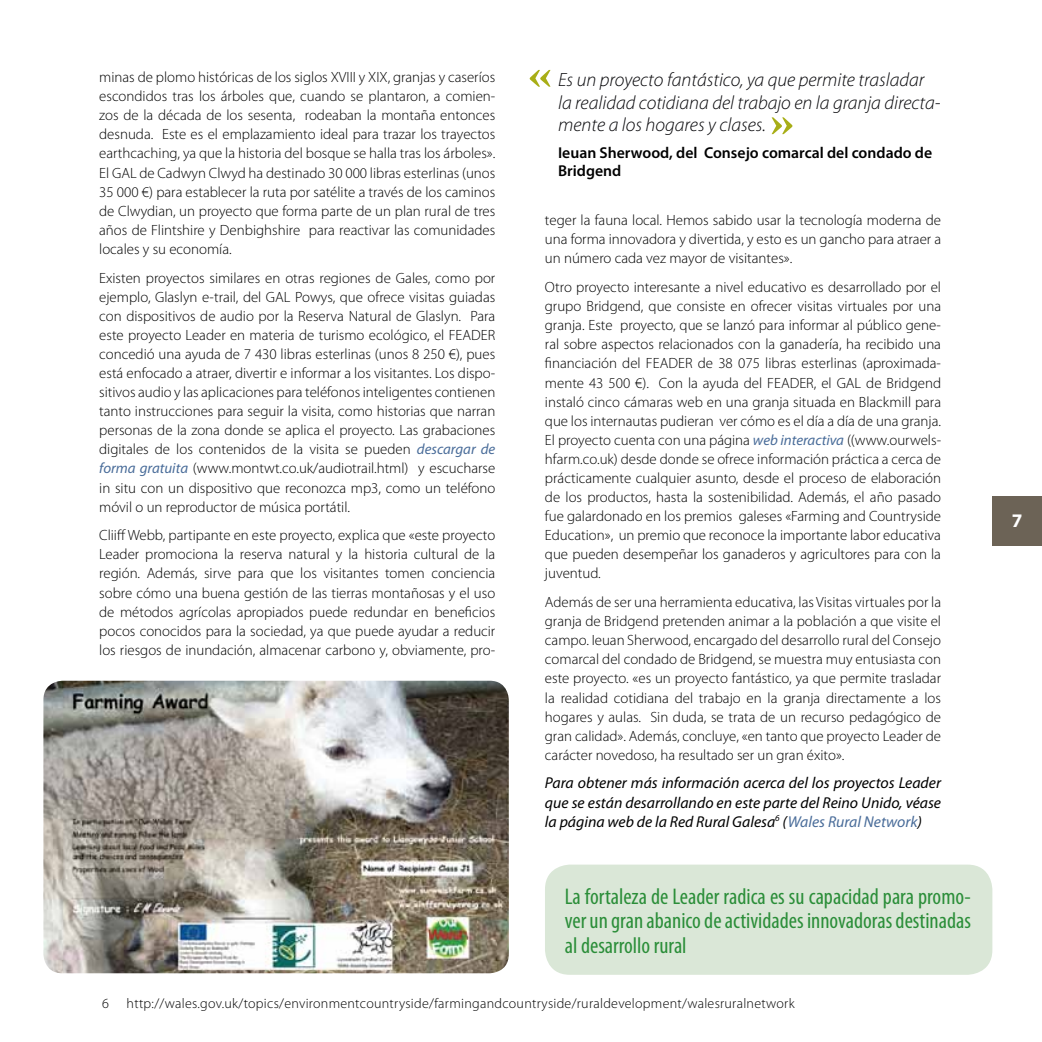
<style>
.page{position:relative;width:1042px;height:1042px;background:#fff}
.page>*{position:absolute;margin:0;border:0;box-sizing:border-box;transform-origin:0 0}
.t1{font:700 52.5px "Nimbus Rom DGR";color:#a8ae17}
.t2{font:condensed 22.75px/24.5px "Myriad Pro";color:#2b8e39;text-align:justify}
.t3{font:italic 300 19.25px/22.8px "Myriad Pro";color:#060609}
.t4{font:700 19.25px "Myriad Pro";color:#fff}
.t5{font:italic 15.75px/19.1px "Myriad Pro";color:#000;text-align:justify}
.t6{font:600 15.75px/17.5px "Myriad Pro";color:#000}
.t7{font:300 14.88px/19.1px "Myriad Pro";color:#000;text-align:justify}
.t8{font:300 14px "Myriad Pro";letter-spacing:.02em;color:#000}
.s1{font-weight:400;font-style:italic;color:#496c99}
.s2{color:#496c99}
</style>
<div class="page">
<div style="left:545px;top:864px;width:447px;height:111px;background:#dae7d7;border-radius:25px"></div>
<img style="left:43px;top:681px;width:466px;height:292px">
<div style="left:992px;top:496px;width:50px;height:50px;background:#6c6356"></div>
<p class="t7" style="left:99px;top:68px;width:398px">minas de plomo históricas de los siglos XVIII y XIX, granjas y caseríos escondidos tras los árboles que, cuando se plantaron, a comien&shy;zos de la década de los sesenta, rodeaban la montaña entonces desnuda. Este es el emplazamiento ideal para trazar los trayectos earthcaching, ya que la historia del bosque se halla tras los árboles».<br>El GAL de Cadwyn Clwyd ha destinado 30 000 libras esterlinas (unos 35 000 €) para establecer la ruta por satélite a través de los caminos de Clwydian, un proyecto que forma parte de un plan rural de tres años de Flintshire y Denbighshire para reactivar las comunidades locales y su economía.</p>
<p class="t7" style="left:99px;top:268px;width:398px">Existen proyectos similares en otras regiones de Gales, como por ejemplo, Glaslyn e-trail, del GAL Powys, que ofrece visitas guiadas con dispositivos de audio por la Reserva Natural de Glaslyn. Para este proyecto Leader en materia de turismo ecológico, el FEADER concedió una ayuda de 7 430 libras esterlinas (unos 8 250 €), pues está enfocado a atraer, divertir e informar a los visitantes. Los dispo&shy;sitivos audio y las aplicaciones para teléfonos inteligentes contienen tanto instrucciones para seguir la visita, como historias que narran personas de la zona donde se aplica el proyecto. Las grabaciones digitales de los contenidos de la visita se pueden <span class="s1">descargar de forma gratuita</span> (www.montwt.co.uk/audiotrail.html) y escucharse in situ con un dispositivo que reconozca mp3, como un teléfono móvil o un reproductor de música portátil.</p>
<p class="t7" style="left:99px;top:526px;width:398px">Cliiff Webb, partipante en este proyecto, explica que «este proyecto Leader promociona la reserva natural y la historia cultural de la región. Además, sirve para que los visitantes tomen conciencia sobre cómo una buena gestión de las tierras montañosas y el uso de métodos agrícolas apropiados puede redundar en beneficios pocos conocidos para la sociedad, ya que puede ayudar a reducir los riesgos de inundación, almacenar carbono y, obviamente, pro-</p>
<h1 class="t1" style="left:552px;top:111px;width:26px;rotate:-180deg">»</h1>
<p class="t3" style="left:558px;top:69px;width:384px">Es un proyecto fantástico, ya que permite trasladar la realidad cotidiana del trabajo en la granja directa&shy;mente a los hogares y clases.</p>
<p class="t6" style="left:558px;top:144px;width:376px">Ieuan Sherwood, del Consejo comarcal del condado de<br>Bridgend</p>
<h1 class="t1" style="left:794px;top:159px;width:26px;rotate:-180deg">«</h1>
<p class="t7" style="left:545px;top:211px;width:398px">teger la fauna local. Hemos sabido usar la tecnología moderna de una forma innovadora y divertida, y esto es un gancho para atraer a un número cada vez mayor de visitantes».</p>
<p class="t7" style="left:545px;top:278px;width:398px">Otro proyecto interesante a nivel educativo es desarrollado por el grupo Bridgend, que consiste en ofrecer visitas virtuales por una granja. Este proyecto, que se lanzó para informar al público gene&shy;ral sobre aspectos relacionados con la ganadería, ha recibido una financiación del FEADER de 38 075 libras esterlinas (aproximada&shy;mente 43 500 €). Con la ayuda del FEADER, el GAL de Bridgend instaló cinco cámaras web en una granja situada en Blackmill para que los internautas pudieran ver cómo es el día a día de una granja.<br>El proyecto cuenta con una página <span class="s1">web interactiva</span> ((www.ourwels&shy;hfarm.co.uk) desde donde se ofrece información práctica a cerca de prácticamente cualquier asunto, desde el proceso de elaboración de los productos, hasta la sostenibilidad. Además, el año pasado fue galardonado en los premios galeses «Farming and Countryside Education», un premio que reconoce la importante labor educativa que pueden desempeñar los ganaderos y agricultores para con la juventud.</p>
<p class="t7" style="left:545px;top:593px;width:398px">Además de ser una herramienta educativa, las Visitas virtuales por la granja de Bridgend pretenden animar a la población a que visite el campo. Ieuan Sherwood, encargado del desarrollo rural del Consejo comarcal del condado de Bridgend, se muestra muy entusiasta con este proyecto. «es un proyecto fantástico, ya que permite trasladar la realidad cotidiana del trabajo en la granja directamente a los hogares y aulas. Sin duda, se trata de un recurso pedagógico de gran calidad». Además, concluye, «en tanto que proyecto Leader de carácter novedoso, ha resultado ser un gran éxito».</p>
<p class="t5" style="left:545px;top:773px;width:398px">Para obtener más información acerca del los proyectos Leader que se están desarrollando en este parte del Reino Unido, véase la página web de la Red Rural Galesa<sup>6</sup> (<span class="s2">Wales Rural Network</span>)</p>
<h2 class="t2" style="left:565px;top:883px;width:408px">La fortaleza de Leader radica es su capacidad para promo&shy;ver un gran abanico de actividades innovadoras destinadas al desarrollo rural</h2>
<p class="t8" style="left:102px;top:995px;width:8px">6</p>
<p class="t8" style="left:127px;top:995px;width:669px">http://wales.gov.uk/topics/environmentcountryside/farmingandcountryside/ruraldevelopment/walesruralnetwork</p>
<p class="t4" style="left:1012px;top:508px;width:12px">7</p>
</div>
